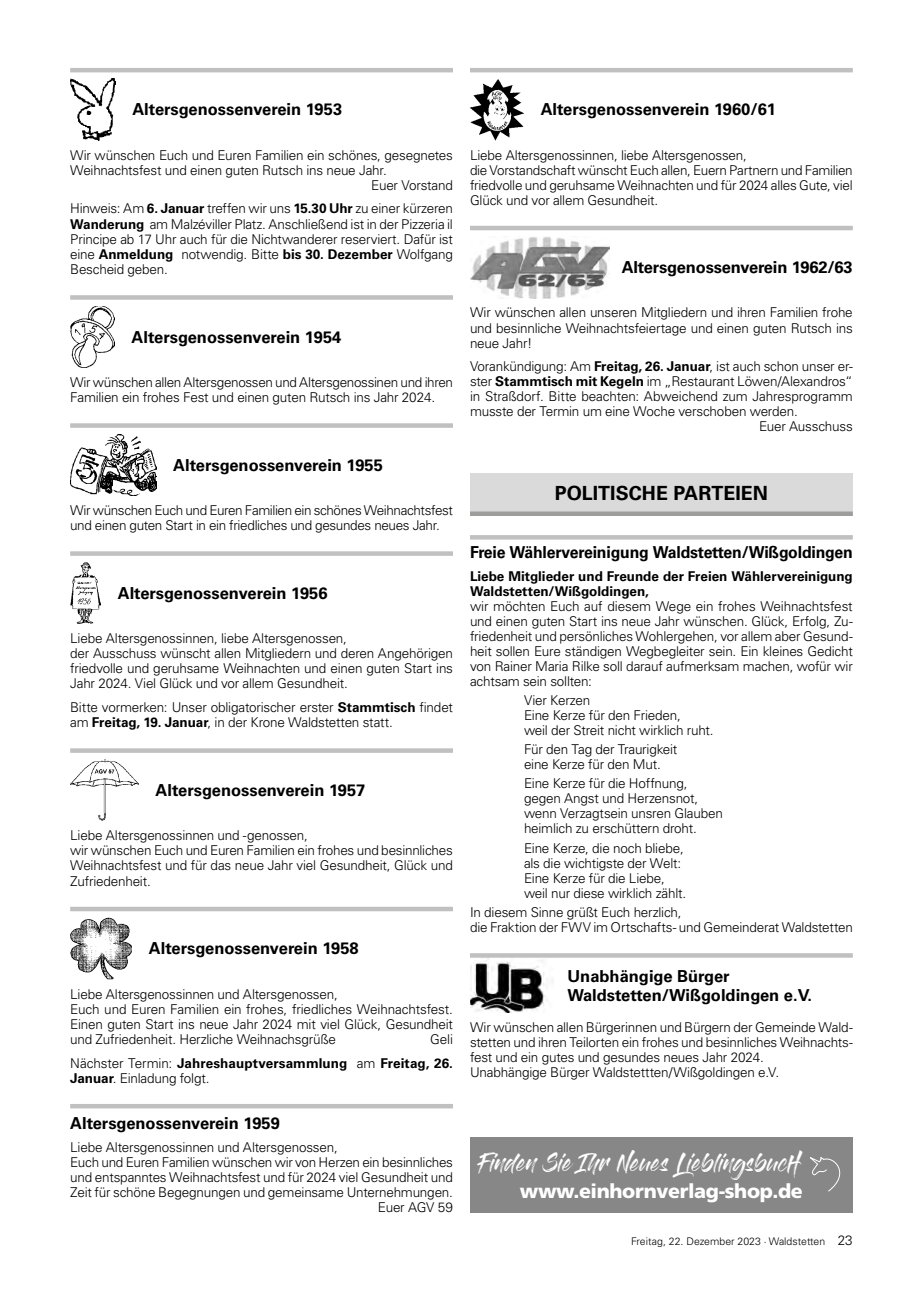
<style>
.page{position:relative;width:906px;height:1289px;background:#fff}
.page>*{position:absolute;margin:0;border:0;box-sizing:border-box;transform-origin:0 0}
.t1{font:36px "Gloss And Bloom";letter-spacing:-.005em;color:#fff}
.t2{font:900 19.65px "Frutiger";letter-spacing:-.02em;color:#fff}
.t3{font:700 19.5px "Univers LT";color:#000}
.t4{font:700 16.5px/19.5px "Univers LT";color:#000}
.t5{font:700 16.5px "Univers LT";color:#000;scale:.96 1}
.t6{font:300 13.5px/15px "Univers LT";letter-spacing:-.015em;color:#000}
.t7{font:700 13.5px/23.5px "Univers LT";color:#000;text-align:right}
.t8{font:300 10.5px "Univers LT";color:#000}
.s1{font-weight:700}
.s2{font-weight:300}
.s3{font-size:13.5px}
</style>
<div class="page">
<img style="left:70px;top:79px;width:45px;height:61px">
<hr style="left:70px;top:68px;width:383px;height:4px;background:#c1c0c0">
<img style="left:70px;top:306px;width:45px;height:61px">
<div style="left:70px;top:295px;width:383px;height:5px;background:#c1c0c0"></div>
<div style="left:70px;top:423px;width:383px;height:5px;background:#c1c0c0"></div>
<img style="left:70px;top:434px;width:86px;height:61px">
<div style="left:70px;top:551px;width:383px;height:5px;background:#c1c0c0"></div>
<img style="left:70px;top:562px;width:31px;height:61px">
<img style="left:70px;top:759px;width:69px;height:61px">
<svg style="left:70px;top:748px;width:383px;height:4px;fill:#c1c0c0"></svg>
<img style="left:70px;top:917px;width:62px;height:62px">
<div style="left:70px;top:906px;width:383px;height:5px;background:#c1c0c0"></div>
<div style="left:70px;top:1103px;width:383px;height:5px;background:#c1c0c0"></div>
<img style="left:470px;top:79px;width:53px;height:61px">
<hr style="left:470px;top:68px;width:383px;height:4px;background:#c1c0c0">
<img style="left:470px;top:237px;width:139px;height:61px">
<hr style="left:470px;top:226px;width:383px;height:4px;background:#c1c0c0">
<div style="left:470px;top:473px;width:383px;height:43px;background:#dadada"></div>
<div style="left:470px;top:511px;width:383px;height:5px;background:#9d9d9c"></div>
<hr style="left:470px;top:535px;width:383px;height:4px;background:#c1c0c0">
<img style="left:470px;top:957px;width:83px;height:55px">
<hr style="left:470px;top:953px;width:383px;height:4px;background:#c1c0c0">
<div style="left:470px;top:1136px;width:383px;height:76px;background:#878787"></div>
<svg style="left:810px;top:1157px;width:31px;height:35px"></svg>
<p class="t4" style="left:132px;top:100px;width:211px">Altersgenossenverein 1953</p>
<p class="t6" style="left:70px;top:147px;width:384px">Wir wünschen Euch und Euren Familien ein schönes, gesegnetes</p>
<p class="t6" style="left:70px;top:162px;width:318px">Weihnachtsfest und einen guten Rutsch ins neue Jahr.</p>
<p class="t6" style="left:371px;top:177px;width:83px">Euer Vorstand</p>
<p class="t6" style="left:70px;top:201px;width:384px;text-align:justify">Hinweis: Am <span class="s1">6. Januar</span> treffen wir uns <span class="s1">15.30 Uhr</span> zu einer kürzeren <span class="s1">Wanderung</span> am Malzéviller Platz. Anschließend ist in der Pizzeria il Principe ab 17 Uhr auch für die Nichtwanderer reserviert. Dafür ist eine <span class="s1">Anmeldung</span> notwendig. Bitte <span class="s1">bis 30. Dezember</span> Wolfgang Bescheid geben.</p>
<p class="t4" style="left:132px;top:327px;width:211px">Altersgenossenverein 1954</p>
<p class="t6" style="left:70px;top:374px;width:384px">Wir wünschen allen Altersgenossen und Altersgenossinen und ihren<br>Familien ein frohes Fest und einen guten Rutsch ins Jahr 2024.</p>
<p class="t4" style="left:173px;top:455px;width:211px">Altersgenossenverein 1955</p>
<p class="t6" style="left:70px;top:502px;width:384px">Wir wünschen Euch und Euren Familien ein schönes Weihnachtsfest und einen guten Start in ein friedliches und gesundes neues Jahr.</p>
<p class="t4" style="left:118px;top:583px;width:211px">Altersgenossenverein 1956</p>
<p class="t6" style="left:70px;top:630px;width:384px">Liebe Altersgenossinnen, liebe Altersgenossen,<br>der Ausschuss wünscht allen Mitgliedern und deren Angehörigen friedvolle und geruhsame Weihnachten und einen guten Start ins Jahr 2024. Viel Glück und vor allem Gesundheit.</p>
<p class="t6" style="left:70px;top:699px;width:384px">Bitte vormerken: Unser obligatorischer erster <span class="s1">Stammtisch</span> findet am <span class="s1">Freitag, 19. Januar</span>, in der Krone Waldstetten statt.</p>
<p class="t4" style="left:156px;top:780px;width:211px">Altersgenossenverein 1957</p>
<p class="t6" style="left:70px;top:827px;width:384px">Liebe Altersgenossinnen und -genossen,<br>wir wünschen Euch und Euren Familien ein frohes und besinnliches Weihnachtsfest und für das neue Jahr viel Gesundheit, Glück und Zufriedenheit.</p>
<p class="t4" style="left:149px;top:938px;width:211px">Altersgenossenverein 1958</p>
<p class="t6" style="left:70px;top:986px;width:384px">Liebe Altersgenossinnen und Altersgenossen,<br>Euch und Euren Familien ein frohes, friedliches Weihnachtsfest.<br>Einen guten Start ins neue Jahr 2024 mit viel Glück, Gesundheit und Zufriedenheit. Herzliche Weihnachsgrüße</p>
<p class="t7" style="left:70px;top:1027px;width:384px"><span class="s2">Geli<br>Nächster Termin:</span> Jahreshauptversammlung <span class="s2">am</span> Freitag, 26.</p>
<p class="t6" style="left:70px;top:1070px;width:141px"><span class="s1">Januar</span>. Einladung folgt.</p>
<p class="t4" style="left:70px;top:1113px;width:211px">Altersgenossenverein 1959</p>
<p class="t6" style="left:70px;top:1139px;width:269px">Liebe Altersgenossinnen und Altersgenossen,</p>
<p class="t6" style="left:70px;top:1154px;width:384px">Euch und Euren Familien wünschen wir von Herzen ein besinnliches</p>
<p class="t6" style="left:70px;top:1169px;width:384px">und entspanntes Weihnachtsfest und für 2024 viel Gesundheit und</p>
<p class="t6" style="left:70px;top:1184px;width:384px">Zeit für schöne Begegnungen und gemeinsame Unternehmungen.</p>
<p class="t6" style="left:378px;top:1200px;width:77px">Euer AGV 59</p>
<p class="t4" style="left:540px;top:100px;width:237px">Altersgenossenverein 1960/61</p>
<p class="t6" style="left:470px;top:147px;width:384px">Liebe Altersgenossinnen, liebe Altersgenossen,<br>die Vorstandschaft wünscht Euch allen, Euern Partnern und Familien friedvolle und geruhsame Weihnachten und für 2024 alles Gute, viel Glück und vor allem Gesundheit.</p>
<p class="t4" style="left:622px;top:258px;width:232px">Altersgenossenverein 1962/63</p>
<p class="t6" style="left:470px;top:305px;width:384px;text-align:justify">Wir wünschen allen unseren Mitgliedern und ihren Familien frohe und besinnliche Weihnachtsfeiertage und einen guten Rutsch ins neue Jahr!</p>
<p class="t6" style="left:470px;top:359px;width:384px">Vorankündigung: Am <span class="s1">Freitag, 26. Januar</span>, ist auch schon unser er-</p>
<p class="t6" style="left:470px;top:374px;width:384px">ster <span class="s1">Stammtisch mit Kegeln</span> im „Restaurant Löwen/Alexandros“</p>
<p class="t6" style="left:470px;top:389px;width:384px">in Straßdorf. Bitte beachten: Abweichend zum Jahresprogramm</p>
<p class="t6" style="left:470px;top:404px;width:329px">musste der Termin um eine Woche verschoben werden.</p>
<p class="t6" style="left:759px;top:419px;width:95px">Euer Ausschuss</p>
<h3 class="t3" style="left:555px;top:482px;width:215px">POLITISCHE PARTEIEN</h3>
<p class="t5" style="left:470px;top:542px;width:400px">Freie Wählervereinigung Waldstetten/Wißgoldingen</p>
<p class="t7" style="left:470px;top:568px;width:384px;line-height:15px;text-align:left">Liebe Mitglieder und Freunde der Freien Wählervereinigung<br>Waldstetten/Wißgoldingen,</p>
<p class="t6" style="left:470px;top:598px;width:384px;text-align:justify">wir möchten Euch auf diesem Wege ein frohes Weihnachtsfest und einen guten Start ins neue Jahr wünschen. Glück, Erfolg, Zu&shy;friedenheit und persönliches Wohlergehen, vor allem aber Gesund&shy;heit sollen Eure ständigen Wegbegleiter sein. Ein kleines Gedicht von Rainer Maria Rilke soll darauf aufmerksam machen, wofür wir achtsam sein sollten:</p>
<p class="t6" style="left:524px;top:692px;width:191px">Vier Kerzen<br>Eine Kerze für den Frieden,<br>weil der Streit nicht wirklich ruht.</p>
<p class="t6" style="left:524px;top:742px;width:155px">Für den Tag der Traurigkeit eine Kerze für den Mut.</p>
<p class="t6" style="left:524px;top:776px;width:200px">Eine Kerze für die Hoffnung, gegen Angst und Herzensnot, wenn Verzagtsein unsren Glauben heimlich zu erschüttern droht.</p>
<p class="t6" style="left:524px;top:840px;width:164px">Eine Kerze, die noch bliebe, als die wichtigste der Welt:<br>Eine Kerze für die Liebe, weil nur diese wirklich zählt.</p>
<p class="t6" style="left:470px;top:904px;width:384px">In diesem Sinne grüßt Euch herzlich,<br>die Fraktion der FWV im Ortschafts- und Gemeinderat Waldstetten</p>
<p class="t4" style="left:567px;top:966px;width:246px">Unabhängige Bürger<br>Waldstetten/Wißgoldingen e.V.</p>
<p class="t6" style="left:470px;top:1019px;width:384px">Wir wünschen allen Bürgerinnen und Bürgern der Gemeinde Wald&shy;stetten und ihren Teilorten ein frohes und besinnliches Weihnachts&shy;fest und ein gutes und gesundes neues Jahr 2024.<br>Unabhängige Bürger Waldstettten/Wißgoldingen e.V.</p>
<h1 class="t1" style="left:479px;top:1146px;width:320px">Finden Sie Ihr Neues LieblingsbucH</h1>
<h2 class="t2" style="left:520px;top:1179px;width:284px">www.einhornverlag-shop.de</h2>
<p class="t8" style="left:631px;top:1234px;width:223px">Freitag, 22. Dezember 2023 · Waldstetten <span class="s3">23</span></p>
</div>
